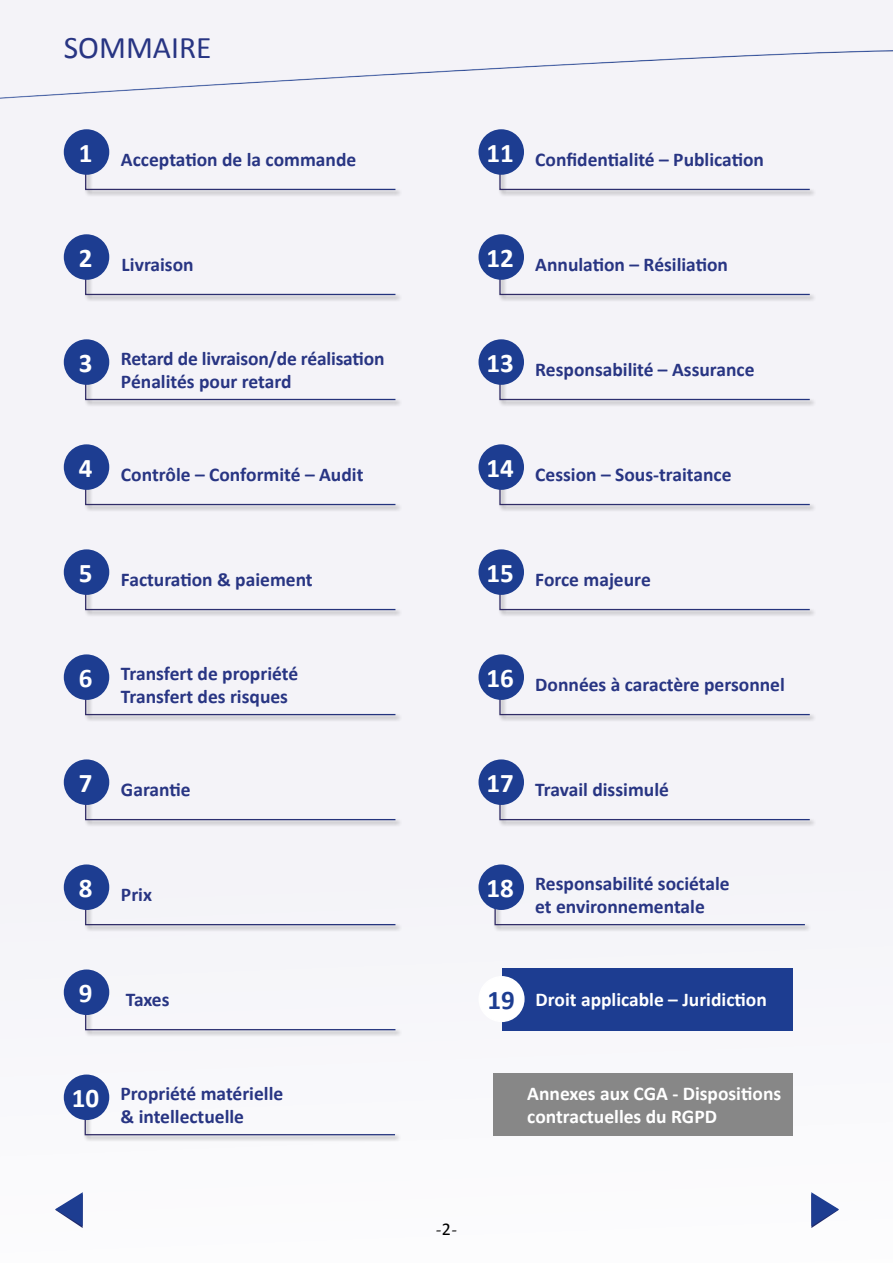
<style>
.page{position:relative;width:893px;height:1263px;background:#f4f3f8}
.page>*{position:absolute;margin:0;border:0;box-sizing:border-box;transform-origin:0 0}
.t1{font:31.5px "Calibri";color:#283583}
.t2{font:700 27px "Calibri";color:#fff}
.t3{font:700 19.5px/23.4px "Calibri";color:#283583}
.t4{font:700 19.5px/23.4px "Calibri";color:#fff}
.t5{font:18px "Minion Pro";color:#000}
.s1{font-size:27px;color:#1d3d91}
.s2{font-family:"Calibri"}
</style>
<div class="page">
<div style="left:84px;top:130px;width:318px;height:67px;background:#000;opacity:.5"></div>
<svg style="left:84px;top:129px;width:313px;height:62px"></svg>
<div style="left:64px;top:129px;width:45px;height:46px;background:#1d3d91;border-radius:50%"></div>
<div style="left:84px;top:1075px;width:318px;height:67px;background:#000;opacity:.5"></div>
<svg style="left:84px;top:1075px;width:312px;height:61px"></svg>
<div style="left:64px;top:1074px;width:45px;height:46px;background:#1d3d91;border-radius:50%"></div>
<div style="left:84px;top:235px;width:318px;height:67px;background:#000;opacity:.5"></div>
<svg style="left:84px;top:234px;width:313px;height:62px"></svg>
<div style="left:64px;top:234px;width:45px;height:46px;background:#1d3d91;border-radius:50%"></div>
<div style="left:84px;top:340px;width:318px;height:67px;background:#000;opacity:.5"></div>
<svg style="left:84px;top:339px;width:313px;height:62px"></svg>
<div style="left:64px;top:339px;width:45px;height:46px;background:#1d3d91;border-radius:50%"></div>
<div style="left:84px;top:445px;width:318px;height:67px;background:#000;opacity:.5"></div>
<svg style="left:84px;top:445px;width:313px;height:61px"></svg>
<div style="left:64px;top:444px;width:45px;height:46px;background:#1d3d91;border-radius:50%"></div>
<div style="left:84px;top:550px;width:318px;height:67px;background:#000;opacity:.5"></div>
<svg style="left:84px;top:550px;width:313px;height:61px"></svg>
<div style="left:64px;top:549px;width:45px;height:46px;background:#1d3d91;border-radius:50%"></div>
<div style="left:84px;top:655px;width:318px;height:67px;background:#000;opacity:.5"></div>
<svg style="left:84px;top:655px;width:313px;height:61px"></svg>
<div style="left:64px;top:654px;width:45px;height:46px;background:#1d3d91;border-radius:50%"></div>
<div style="left:84px;top:760px;width:318px;height:67px;background:#000;opacity:.5"></div>
<svg style="left:84px;top:760px;width:313px;height:61px"></svg>
<div style="left:64px;top:759px;width:45px;height:46px;background:#1d3d91;border-radius:50%"></div>
<div style="left:84px;top:865px;width:318px;height:67px;background:#000;opacity:.5"></div>
<svg style="left:84px;top:865px;width:313px;height:61px"></svg>
<div style="left:64px;top:864px;width:45px;height:46px;background:#1d3d91;border-radius:50%"></div>
<div style="left:84px;top:970px;width:318px;height:67px;background:#000;opacity:.5"></div>
<svg style="left:84px;top:970px;width:313px;height:61px"></svg>
<div style="left:64px;top:969px;width:45px;height:46px;background:#1d3d91;border-radius:50%"></div>
<svg style="left:811px;top:1192px;width:28px;height:36px"></svg>
<svg style="left:55px;top:1192px;width:28px;height:36px"></svg>
<div style="left:498px;top:130px;width:318px;height:67px;background:#000;opacity:.5"></div>
<svg style="left:499px;top:129px;width:312px;height:62px"></svg>
<div style="left:478px;top:129px;width:46px;height:46px;background:#1d3d91;border-radius:50%"></div>
<div style="left:498px;top:235px;width:318px;height:67px;background:#000;opacity:.5"></div>
<svg style="left:499px;top:235px;width:312px;height:61px"></svg>
<div style="left:478px;top:234px;width:46px;height:46px;background:#1d3d91;border-radius:50%"></div>
<div style="left:498px;top:340px;width:318px;height:67px;background:#000;opacity:.5"></div>
<svg style="left:499px;top:340px;width:312px;height:61px"></svg>
<div style="left:478px;top:339px;width:46px;height:46px;background:#1d3d91;border-radius:50%"></div>
<div style="left:498px;top:445px;width:318px;height:67px;background:#000;opacity:.5"></div>
<svg style="left:499px;top:445px;width:312px;height:61px"></svg>
<div style="left:478px;top:444px;width:46px;height:46px;background:#1d3d91;border-radius:50%"></div>
<div style="left:498px;top:550px;width:318px;height:67px;background:#000;opacity:.5"></div>
<svg style="left:499px;top:550px;width:312px;height:61px"></svg>
<div style="left:478px;top:549px;width:46px;height:46px;background:#1d3d91;border-radius:50%"></div>
<div style="left:498px;top:655px;width:318px;height:67px;background:#000;opacity:.5"></div>
<svg style="left:499px;top:655px;width:312px;height:61px"></svg>
<div style="left:478px;top:654px;width:46px;height:46px;background:#1d3d91;border-radius:50%"></div>
<div style="left:498px;top:760px;width:318px;height:67px;background:#000;opacity:.5"></div>
<svg style="left:499px;top:760px;width:312px;height:61px"></svg>
<div style="left:478px;top:759px;width:46px;height:46px;background:#1d3d91;border-radius:50%"></div>
<div style="left:494px;top:865px;width:318px;height:67px;background:#000;opacity:.5"></div>
<svg style="left:494px;top:865px;width:312px;height:61px"></svg>
<div style="left:478px;top:864px;width:46px;height:46px;background:#1d3d91;border-radius:50%"></div>
<div style="left:502px;top:968px;width:290px;height:62px;background:#1d3d91"></div>
<div style="left:479px;top:977px;width:45px;height:44px;background:#fff;border-radius:50%"></div>
<div style="left:478px;top:976px;width:47px;height:46px;border:2px solid #fff;border-radius:50%"></div>
<div style="left:493px;top:1073px;width:299px;height:62px;background:#878787"></div>
<h1 class="t1" style="left:64px;top:28px;width:149px">SOMMAIRE</h1>
<p class="t3" style="left:79px;top:147px;width:279px"><sup>1</sup> Acceptation de la commande</p>
<p class="t3" style="left:487px;top:147px;width:279px"><sup>11</sup> Confidentialité – Publication</p>
<p class="t3" style="left:79px;top:252px;width:116px"><sup>2</sup> Livraison</p>
<p class="t3" style="left:487px;top:252px;width:243px"><sup>12</sup> Annulation – Résiliation</p>
<h2 class="t2" style="left:79px;top:346px;width:15px">3</h2>
<p class="t3" style="left:121px;top:345px;width:265px">Retard de livraison/de réalisation<br>Pénalités pour retard</p>
<p class="t3" style="left:487px;top:357px;width:269px"><sup>13</sup> Responsabilité – Assurance</p>
<p class="t3" style="left:79px;top:462px;width:286px"><sup>4</sup> Contrôle – Conformité – Audit</p>
<p class="t3" style="left:487px;top:462px;width:246px"><sup>14</sup> Cession – Sous-traitance</p>
<p class="t3" style="left:79px;top:567px;width:236px"><sup>5</sup> Facturation &amp; paiement</p>
<p class="t3" style="left:487px;top:567px;width:166px"><sup>15</sup> Force majeure</p>
<h2 class="t2" style="left:79px;top:662px;width:15px">6</h2>
<p class="t3" style="left:121px;top:660px;width:179px">Transfert de propriété<br>Transfert des risques</p>
<p class="t3" style="left:487px;top:672px;width:300px"><sup>16</sup> Données à caractère personnel</p>
<p class="t3" style="left:79px;top:777px;width:113px"><sup>7</sup> Garantie</p>
<p class="t3" style="left:487px;top:777px;width:184px"><sup>17</sup> Travail dissimulé</p>
<p class="t3" style="left:79px;top:882px;width:75px"><sup>8</sup> Prix</p>
<h2 class="t2" style="left:487px;top:872px;width:29px">18</h2>
<p class="t3" style="left:535px;top:870px;width:196px">Responsabilité sociétale et environnementale</p>
<p class="t3" style="left:79px;top:987px;width:92px"><sup>9</sup> Taxes</p>
<p class="t4" style="left:487px;top:987px;width:281px"><span class="s1">19</span> Droit applicable – Juridiction</p>
<h2 class="t2" style="left:72px;top:1082px;width:29px">10</h2>
<p class="t3" style="left:121px;top:1080px;width:164px">Propriété matérielle &amp; intellectuelle</p>
<p class="t4" style="left:527px;top:1080px;width:255px">Annexes aux CGA - Dispositions contractuelles du RGPD</p>
<p class="t5" style="left:435px;top:1218px;width:23px">-<span class="s2">2</span>-</p>
</div>
